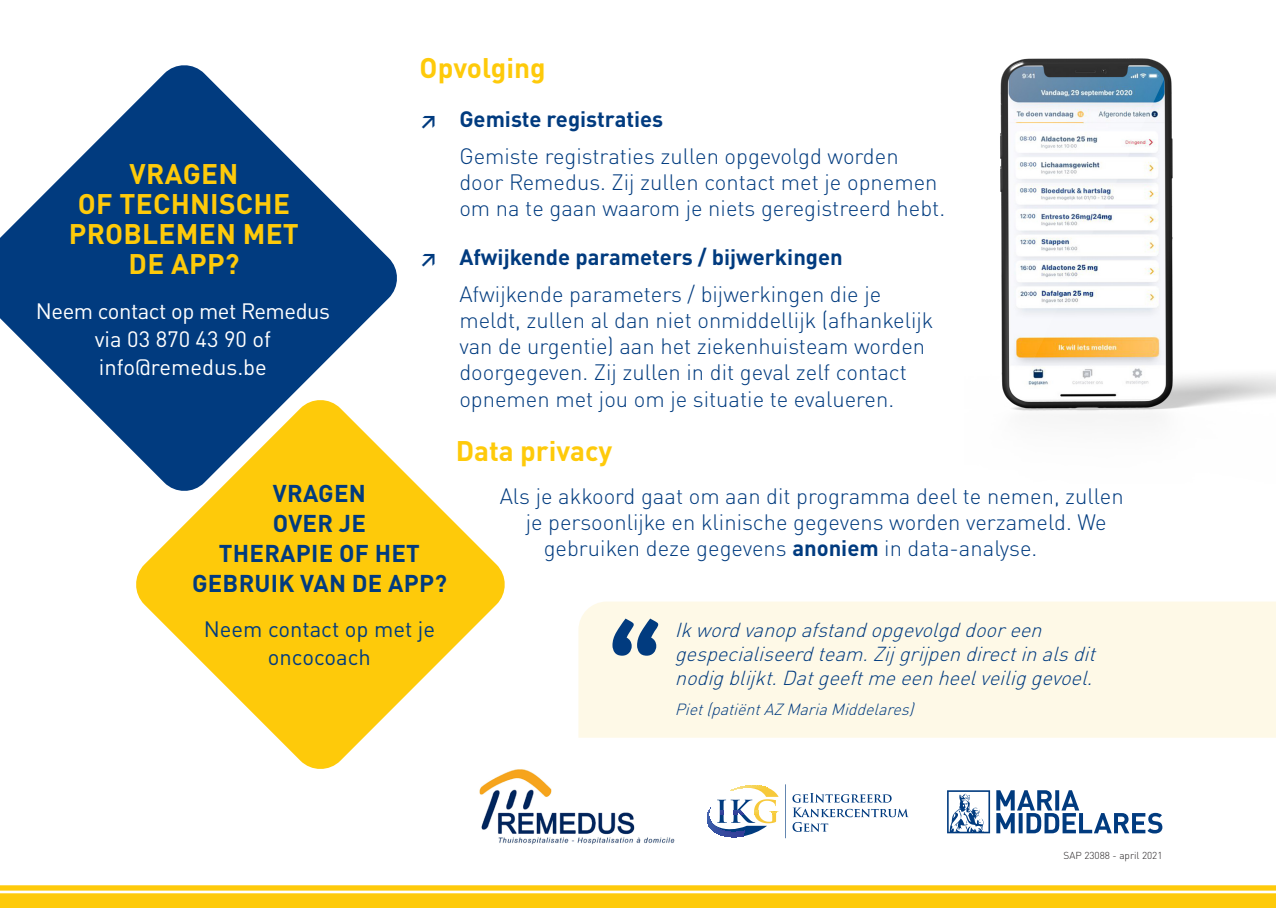
<style>
.page{position:relative;width:1276px;height:908px;background:#fff}
.page>*{position:absolute;margin:0;border:0;box-sizing:border-box;transform-origin:0 0}
.t1{font:700 28px/30px "DINOT";letter-spacing:.01em;color:#feca0a;text-align:center}
.t2{font:700 24px/30px "DINOT";letter-spacing:.01em;color:#013b7f;text-align:center}
.t3{font:300 22px/26px "DINOT";color:#013b7f}
.t4{font:700 22px "DINOT";color:#013b7f}
.t5{font:22px/28px "DINOT";letter-spacing:-.02em;color:#fff;text-align:center}
.t6{font:22px/28px "DINOT";color:#013b7f;text-align:center}
.t7{font:italic 300 20px/24px "DINOT";color:#013b7f}
.t8{font:italic 300 16px "DINOT";color:#013b7f}
.t9{font:300 10px "DINOT";color:#231f20}
.s1{font-size:18px}
.s2{font-weight:700}
</style>
<div class="page">
<div style="left:578px;top:601px;width:698px;height:136px;background:#fef9e7"></div>
<svg style="left:0;top:885px;width:1276px;height:22px;background:#fed12a"></svg>
<svg style="left:996px;top:790px;width:166px;height:43px"></svg>
<svg style="left:947px;top:790px;width:43px;height:42px"></svg>
<svg style="left:707px;top:784px;width:201px;height:55px"></svg>
<svg style="left:136px;top:468px;width:369px;height:301px;fill:#feca0a"></svg>
<svg style="left:0;top:65px;width:400px;height:428px;fill:#013b7f"></svg>
<svg style="left:612px;top:618px;width:46px;height:37px;background:#6888a9"></svg>
<img style="left:1000px;top:58px;width:276px;height:360px">
<img style="left:471px;top:764px;width:204px;height:81px">
<p class="t1" style="left:420px;top:52px;width:128px">Opvolging</p>
<p class="t4" style="left:420px;top:104px;width:245px"><span class="s1">↗</span> Gemiste registraties</p>
<p class="t3" style="left:459px;top:143px;width:487px">Gemiste registraties zullen opgevolgd worden door Remedus. Zij zullen contact met je opnemen om na te gaan waarom je niets geregistreerd hebt.</p>
<p class="t4" style="left:420px;top:242px;width:425px"><span class="s1">↗</span> Afwijkende parameters / bijwerkingen</p>
<p class="t3" style="left:459px;top:281px;width:475px">Afwijkende parameters / bijwerkingen die je meldt, zullen al dan niet onmiddellijk (afhankelijk van de urgentie) aan het ziekenhuisteam worden doorgegeven. Zij zullen in dit geval zelf contact opnemen met jou om je situatie te evalueren.</p>
<p class="t1" style="left:456px;top:435px;width:158px">Data privacy</p>
<p class="t3" style="left:500px;top:483px;width:625px">Als je akkoord gaat om aan dit programma deel te nemen, zullen</p>
<p class="t3" style="left:526px;top:509px;width:582px">je persoonlijke en klinische gegevens worden verzameld. We</p>
<p class="t3" style="left:544px;top:535px;width:495px">gebruiken deze gegevens <span class="s2">anoniem</span> in data-analyse.</p>
<p class="t1" style="left:69px;top:158px;width:231px">VRAGEN<br>OF TECHNISCHE<br>PROBLEMEN MET<br>DE APP?</p>
<p class="t5" style="left:36px;top:296px;width:296px">Neem contact op met Remedus via 03 870 43 90 of info@remedus.be</p>
<p class="t2" style="left:192px;top:477px;width:256px">VRAGEN<br>OVER JE<br>THERAPIE OF HET<br>GEBRUIK VAN DE APP?</p>
<p class="t6" style="left:204px;top:614px;width:233px">Neem contact op met je oncocoach</p>
<p class="t7" style="left:675px;top:617px;width:428px">Ikwordvanopafstandopgevolgddooreen gespecialiseerdteam.Zij grijpendirectinalsdit nodigblijkt.Datgeeftmeeenheelveiliggevoel.</p>
<p class="t8" style="left:675px;top:699px;width:245px">Piet(patiëntAZMariaMiddelares)</p>
<p class="t9" style="left:1063px;top:848px;width:100px">SAP 23088 - april 2021</p>
</div>
